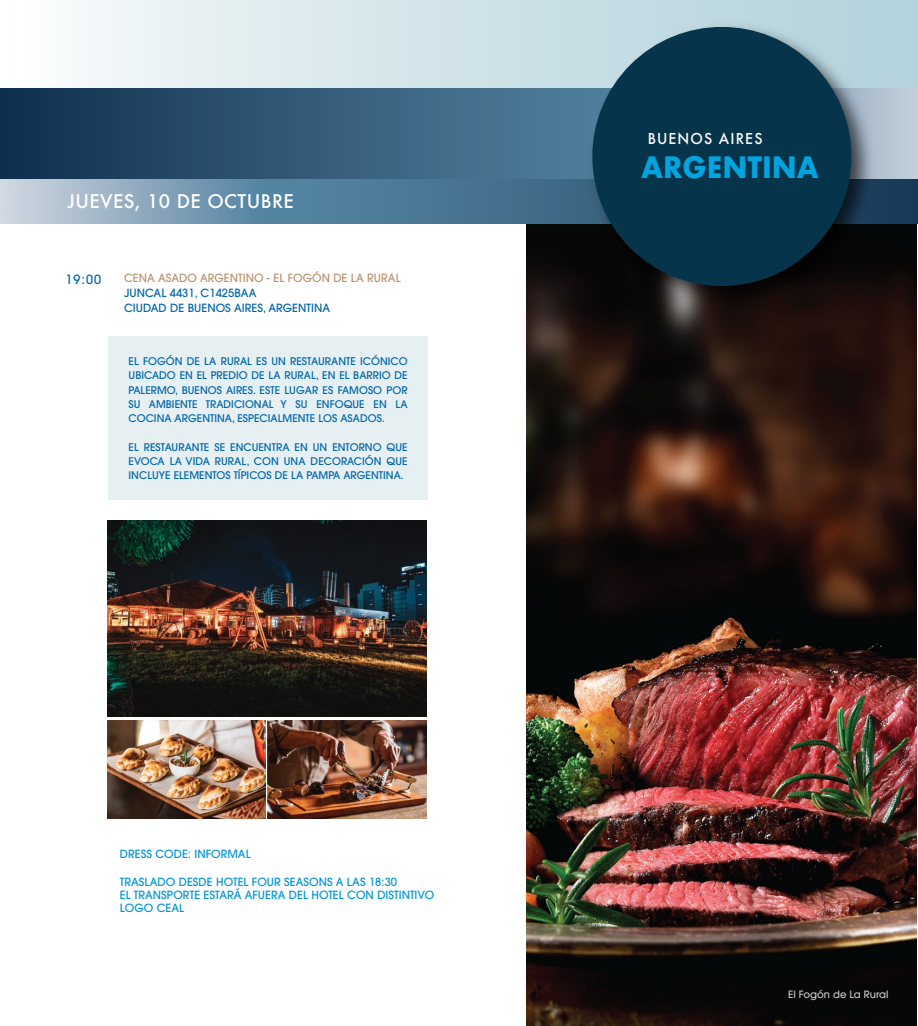
<style>
.page{position:relative;width:918px;height:1026px;background:#fff}
.page>*{position:absolute;margin:0;border:0;box-sizing:border-box;transform-origin:0 0}
.t1{font:700 28.65px "Futura";color:#01a4de;scale:.96 1}
.t2{font:500 18.38px "Futura";letter-spacing:.025em;color:#fff}
.t3{font:500 14.62px "Futura";letter-spacing:.08em;color:#fff;scale:.96 1}
.t4{font:500 12.6px "ITC Avant Garde Pro";color:#0065a8}
.t5{font:500 11.25px/13px "ITC Avant Garde Pro";letter-spacing:.005em;color:#0095d3}
.t6{font:500 11.25px/14.5px "ITC Avant Garde Pro";letter-spacing:.005em;color:#0065a8}
.t7{font:500 11.25px "ITC Avant Garde Pro";letter-spacing:.005em;color:#b99370}
.t8{font:500 10.5px/14.2px "ITC Avant Garde Pro";letter-spacing:.005em;color:#0065a8;text-align:justify}
.t9{font:500 10.05px "ITC Avant Garde Pro";color:#c4c6c8}
</style>
<div class="page">
<div style="left:8px;top:0;width:910px;height:145px;background:linear-gradient(to right,#f7fafb,#aecfd9)"></div>
<img style="left:527px;top:224px;width:390px;height:802px">
<svg style="left:0;top:88px;width:918px;height:91px;background:#365b79"></svg>
<svg style="left:0;top:179px;width:918px;height:45px;background:#668ba5"></svg>
<img style="left:581px;top:16px;width:301px;height:301px">
<svg style="left:580px;top:14px;width:284px;height:285px;background:#254859"></svg>
<div style="left:109px;top:337px;width:319px;height:163px;background:#e6f0f3"></div>
<img style="left:107px;top:521px;width:320px;height:196px">
<img style="left:107px;top:720px;width:158px;height:98px">
<img style="left:268px;top:720px;width:159px;height:99px">
<h2 class="t2" style="left:67px;top:189px;width:228px">JUEVES, 10 DE OCTUBRE</h2>
<p class="t4" style="left:66px;top:271px;width:37px">19:00</p>
<p class="t7" style="left:124px;top:271px;width:278px">CENA ASADO ARGENTINO - EL FOGÓN DE LA RURAL</p>
<p class="t6" style="left:124px;top:285px;width:207px">JUNCAL 4431, C1425BAA<br>CIUDAD DE BUENOS AIRES, ARGENTINA</p>
<p class="t8" style="left:129px;top:354px;width:281px">EL FOGÓN DE LA RURAL ES UN RESTAURANTE ICÓNICO UBICADO EN EL PREDIO DE LA RURAL, EN EL BARRIO DE PALERMO, BUENOS AIRES. ESTE LUGAR ES FAMOSO POR SU AMBIENTE TRADICIONAL Y SU ENFOQUE EN LA COCINA ARGENTINA, ESPECIALMENTE LOS ASADOS.</p>
<p class="t8" style="left:129px;top:439px;width:281px">EL RESTAURANTE SE ENCUENTRA EN UN ENTORNO QUE EVOCA LA VIDA RURAL, CON UNA DECORACIÓN QUE INCLUYE ELEMENTOS TÍPICOS DE LA PAMPA ARGENTINA.</p>
<p class="t5" style="left:120px;top:848px;width:132px">DRESS CODE: INFORMAL</p>
<p class="t5" style="left:120px;top:875px;width:316px">TRASLADO DESDE HOTEL FOUR SEASONS A LAS 18:30<br>EL TRANSPORTE ESTARÁ AFUERA DEL HOTEL CON DISTINTIVO<br>LOGO CEAL</p>
<h3 class="t3" style="left:648px;top:129px;width:121px">BUENOS AIRES</h3>
<h1 class="t1" style="left:641px;top:146px;width:187px">ARGENTINA</h1>
<p class="t9" style="left:788px;top:988px;width:102px">El Fogón de La Rural</p>
</div>
